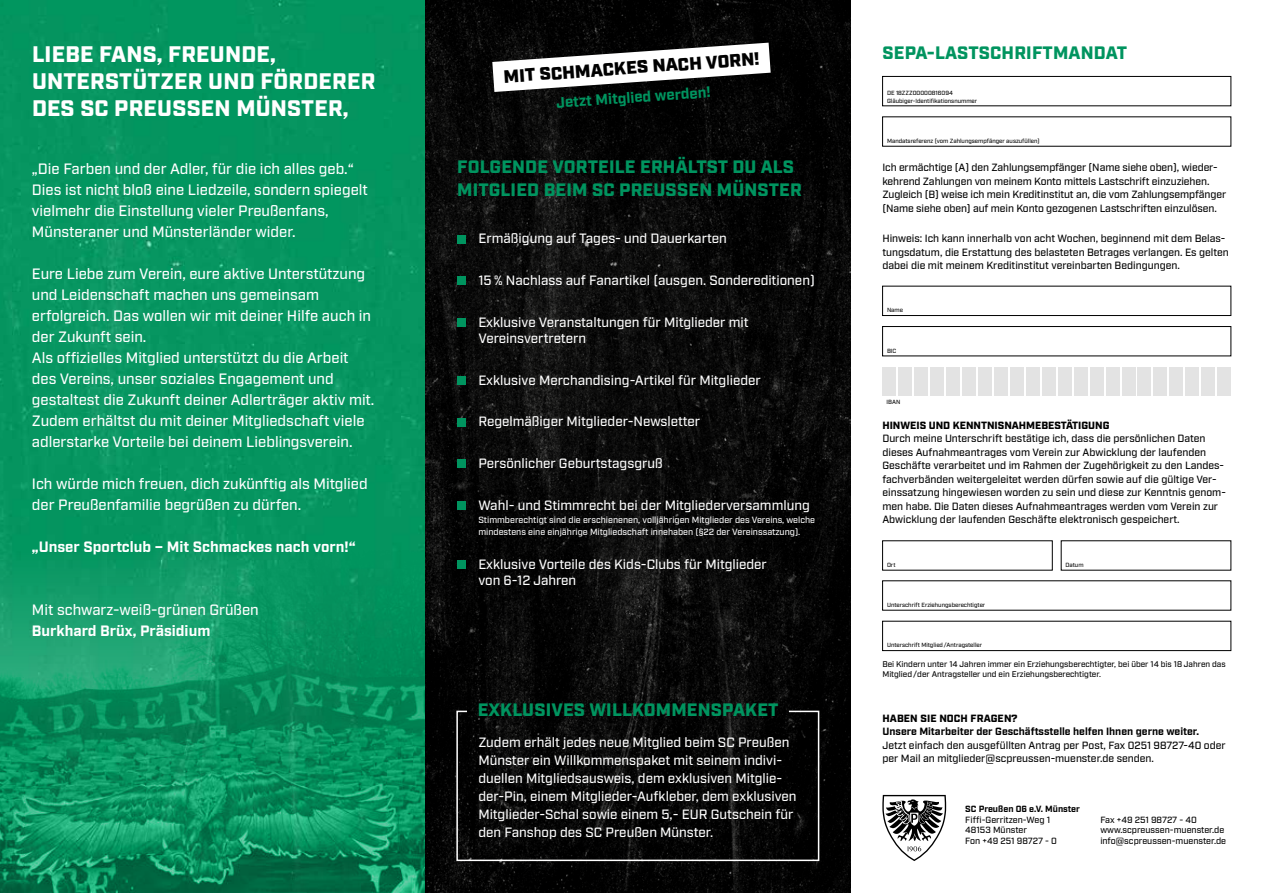
<style>
.page{position:relative;width:1263px;height:893px;background:#fff}
.page>*{position:absolute;margin:0;border:0;box-sizing:border-box;transform-origin:0 0}
.t1{font:900 22.5px/27px "Industry";letter-spacing:.01em;color:#fff}
.t2{font:900 18px/22.5px "Industry";letter-spacing:.01em;color:#00945f}
.t3{font:900 18px "Industry";color:#000}
.t4{font:500 15px/21px "Industry";color:#fff}
.t5{font:700 15px "Industry";color:#fff}
.t6{font:700 15px "Industry";color:#00945f}
.t7{font:500 13.5px/18px "Industry";color:#fff}
.t8{font:500 10.5px/13.5px "Industry";color:#000}
.t9{font:700 10.5px "Industry";color:#000}
.t10{font:900 10.5px "Industry";color:#000}
.t11{font:500 9px/12px "Industry";color:#fff}
.t12{font:500 9px/10.8px "Industry";color:#000}
.t13{font:700 9px "Industry";color:#000}
.t14{font:500 8.25px/9.9px "Industry";color:#000}
.t15{font:500 6px/7.2px "Industry";color:#000}
</style>
<div class="page">
<img style="left:0;top:0;width:850px;height:893px">
<img style="left:0;top:541px;width:425px;height:352px">
<div style="left:457px;top:235px;width:9px;height:8px;background:#00945f"></div>
<div style="left:457px;top:276px;width:9px;height:9px;background:#00945f"></div>
<div style="left:457px;top:318px;width:9px;height:9px;background:#00945f"></div>
<div style="left:457px;top:376px;width:9px;height:9px;background:#00945f"></div>
<div style="left:457px;top:418px;width:9px;height:8px;background:#00945f"></div>
<div style="left:457px;top:460px;width:9px;height:8px;background:#00945f"></div>
<div style="left:457px;top:501px;width:9px;height:9px;background:#00945f"></div>
<div style="left:457px;top:560px;width:9px;height:8px;background:#00945f"></div>
<div style="left:882px;top:76px;width:349px;height:30px;border:1px solid #000"></div>
<div style="left:882px;top:286px;width:349px;height:30px;border:1px solid #000"></div>
<div style="left:882px;top:326px;width:349px;height:30px;border:1px solid #000"></div>
<div style="left:882px;top:367px;width:14px;height:28px;background:#e3e3e3"></div>
<div style="left:898px;top:367px;width:14px;height:28px;background:#e3e3e3"></div>
<div style="left:914px;top:367px;width:14px;height:28px;background:#e3e3e3"></div>
<div style="left:930px;top:367px;width:14px;height:28px;background:#e3e3e3"></div>
<div style="left:946px;top:367px;width:14px;height:28px;background:#e3e3e3"></div>
<div style="left:962px;top:367px;width:14px;height:28px;background:#e3e3e3"></div>
<div style="left:978px;top:367px;width:14px;height:28px;background:#e3e3e3"></div>
<div style="left:994px;top:367px;width:14px;height:28px;background:#e3e3e3"></div>
<div style="left:1010px;top:367px;width:14px;height:28px;background:#e3e3e3"></div>
<div style="left:1026px;top:367px;width:14px;height:28px;background:#e3e3e3"></div>
<div style="left:1042px;top:367px;width:14px;height:28px;background:#e3e3e3"></div>
<div style="left:1058px;top:367px;width:13px;height:28px;background:#e3e3e3"></div>
<div style="left:1074px;top:367px;width:13px;height:28px;background:#e3e3e3"></div>
<div style="left:1090px;top:367px;width:13px;height:28px;background:#e3e3e3"></div>
<div style="left:1106px;top:367px;width:13px;height:28px;background:#e3e3e3"></div>
<div style="left:1121px;top:367px;width:14px;height:28px;background:#e3e3e3"></div>
<div style="left:1137px;top:367px;width:14px;height:28px;background:#e3e3e3"></div>
<div style="left:1153px;top:367px;width:14px;height:28px;background:#e3e3e3"></div>
<div style="left:1169px;top:367px;width:14px;height:28px;background:#e3e3e3"></div>
<div style="left:1185px;top:367px;width:14px;height:28px;background:#e3e3e3"></div>
<div style="left:1201px;top:367px;width:14px;height:28px;background:#e3e3e3"></div>
<div style="left:1217px;top:367px;width:14px;height:28px;background:#e3e3e3"></div>
<div style="left:882px;top:621px;width:349px;height:30px;border:1px solid #000"></div>
<svg style="left:456px;top:710px;width:364px;height:152px;background:#0f0f0f"></svg>
<svg style="left:882px;top:795px;width:64px;height:66px"></svg>
<svg style="left:492px;top:43px;width:279px;height:49px"></svg>
<h1 class="t1" style="left:32px;top:42px;width:345px">LIEBE FANS, FREUNDE,<br>UNTERSTÜTZER UND FÖRDERER<br>DES SC PREUSSEN MÜNSTER,</h1>
<h3 class="t4" style="left:32px;top:159px;width:338px">„Die Farben und der Adler, für die ich alles geb.“ Dies ist nicht bloß eine Liedzeile, sondern spiegelt vielmehr die Einstellung vieler Preußenfans, Münsteraner und Münsterländer wider.</h3>
<p class="t4" style="left:32px;top:264px;width:344px">Eure Liebe zum Verein, eure aktive Unterstützung und Leidenschaft machen uns gemeinsam erfolgreich. Das wollen wir mit deiner Hilfe auch in der Zukunft sein.<br>Als offizielles Mitglied unterstützt du die Arbeit des Vereins, unser soziales Engagement und gestaltest die Zukunft deiner Adlerträger aktiv mit.<br>Zudem erhältst du mit deiner Mitgliedschaft viele adlerstarke Vorteile bei deinem Lieblingsverein.</p>
<h3 class="t4" style="left:32px;top:474px;width:337px">Ich würde mich freuen, dich zukünftig als Mitglied der Preußenfamilie begrüßen zu dürfen.</h3>
<h3 class="t5" style="left:32px;top:538px;width:325px">„Unser Sportclub – Mit Schmackes nach vorn!“</h3>
<h3 class="t4" style="left:32px;top:600px;width:228px">Mit schwarz-weiß-grünen Grüßen</h3>
<h3 class="t5" style="left:32px;top:622px;width:180px">Burkhard Brüx, Präsidium</h3>
<h2 class="t3" style="left:503px;top:66px;width:258px;rotate:-4deg">MIT SCHMACKES NACH VORN!</h2>
<h3 class="t6" style="left:556px;top:94px;width:156px;rotate:-4deg">Jetzt Mitglied werden!</h3>
<h2 class="t2" style="left:457px;top:157px;width:346px">FOLGENDE VORTEILE ERHÄLTST DU ALS<br>MITGLIED BEIM SC PREUSSEN MÜNSTER</h2>
<p class="t7" style="left:478px;top:230px;width:250px">Ermäßigung auf Tages- und Dauerkarten</p>
<p class="t7" style="left:478px;top:272px;width:338px">15 % Nachlass auf Fanartikel (ausgen. Sondereditionen)</p>
<p class="t7" style="left:478px;top:314px;width:272px;line-height:16.2px">Exklusive Veranstaltungen für Mitglieder mit<br>Vereinsvertretern</p>
<p class="t7" style="left:478px;top:371px;width:284px">Exklusive Merchandising-Artikel für Mitglieder</p>
<p class="t7" style="left:478px;top:413px;width:223px">Regelmäßiger Mitglieder-Newsletter</p>
<p class="t7" style="left:478px;top:455px;width:186px">Persönlicher Geburtstagsgruß</p>
<p class="t7" style="left:478px;top:497px;width:333px">Wahl- und Stimmrecht bei der Mitgliederversammlung</p>
<p class="t11" style="left:478px;top:514px;width:338px">Stimmberechtigt sind die erschienenen, volljährigen Mitglieder des Vereins, welche mindestens eine einjährige Mitgliedschaft innehaben (§22 der Vereinssatzung).</p>
<p class="t7" style="left:478px;top:556px;width:290px;line-height:16.2px">Exklusive Vorteile des Kids-Clubs für Mitglieder von 6-12 Jahren</p>
<h2 class="t2" style="left:478px;top:700px;width:302px">EXKLUSIVES WILLKOMMENSPAKET</h2>
<p class="t7" style="left:478px;top:734px;width:320px">Zudem erhält jedes neue Mitglied beim SC Preußen Münster ein Willkommenspaket mit seinem indivi&shy;duellen Mitgliedsausweis, dem exklusiven Mitglie&shy;der-Pin, einem Mitglieder-Aufkleber, dem exklusiven Mitglieder-Schal sowie einem 5,- EUR Gutschein für den Fanshop des SC Preußen Münster.</p>
<h2 class="t2" style="left:882px;top:42px;width:246px">SEPA-LASTSCHRIFTMANDAT</h2>
<p class="t15" style="left:887px;top:90px;width:92px">DE 18ZZZ00000816094<br>Gläubiger-Identifikationsnummer</p>
<p class="t15" style="left:887px;top:138px;width:154px">Mandatsreferenz (vom Zahlungsempfänger auszufüllen)</p>
<p class="t8" style="left:882px;top:161px;width:345px">Ich ermächtige (A) den Zahlungsempfänger (Name siehe oben), wieder&shy;kehrend Zahlungen von meinem Konto mittels Lastschrift einzuziehen.<br>Zugleich (B) weise ich mein Kreditinstitut an, die vom Zahlungsempfänger (Name siehe oben) auf mein Konto gezogenen Lastschriften einzulösen.</p>
<p class="t8" style="left:882px;top:232px;width:348px">Hinweis: Ich kann innerhalb von acht Wochen, beginnend mit dem Belas&shy;tungsdatum, die Erstattung des belasteten Betrages verlangen. Es gelten dabei die mit meinem Kreditinstitut vereinbarten Bedingungen.</p>
<p class="t15" style="left:887px;top:307px;width:18px">Name</p>
<p class="t15" style="left:887px;top:347px;width:11px">BIC</p>
<p class="t15" style="left:887px;top:398px;width:15px">IBAN</p>
<p class="t10" style="left:882px;top:419px;width:229px">HINWEIS UND KENNTNISNAHMEBESTÄTIGUNG</p>
<p class="t8" style="left:882px;top:432px;width:345px">Durch meine Unterschrift bestätige ich, dass die persönlichen Daten dieses Aufnahmeantrages vom Verein zur Abwicklung der laufenden Geschäfte verarbeitet und im Rahmen der Zugehörigkeit zu den Landes&shy;fachverbänden weitergeleitet werden dürfen sowie auf die gültige Ver&shy;einssatzung hingewiesen worden zu sein und diese zur Kenntnis genom&shy;men habe. Die Daten dieses Aufnahmeantrages werden vom Verein zur Abwicklung der laufenden Geschäfte elektronisch gespeichert.</p>
<p class="t15" style="left:887px;top:561px;width:10px">Ort</p>
<p class="t15" style="left:887px;top:601px;width:100px">Unterschrift Erziehungsberechtigter</p>
<p class="t15" style="left:887px;top:642px;width:97px">Unterschrift Mitglied/Antragsteller</p>
<p class="t15" style="left:1065px;top:561px;width:19px">Datum</p>
<p class="t14" style="left:882px;top:660px;width:345px">Bei Kindern unter 14 Jahren immer ein Erziehungsberechtigter, bei über 14 bis 18 Jahren das<br>Mitglied/der Antragsteller und ein Erziehungsberechtigter.</p>
<p class="t10" style="left:882px;top:712px;width:137px">HABEN SIE NOCH FRAGEN?</p>
<p class="t9" style="left:882px;top:725px;width:318px">Unsere Mitarbeiter der Geschäftsstelle helfen Ihnen gerne weiter.</p>
<p class="t8" style="left:882px;top:738px;width:345px">Jetzt einfach den ausgefüllten Antrag per Post, Fax 0251 98727-40 oder per Mail an mitglieder@scpreussen-muenster.de senden.</p>
<p class="t13" style="left:965px;top:803px;width:116px">SC Preußen 06 e.V. Münster</p>
<p class="t12" style="left:965px;top:814px;width:93px">Fiffi-Gerritzen-Weg 1<br>48153 Münster<br>Fon +49 251 98727 - 0</p>
<p class="t12" style="left:1100px;top:814px;width:127px">Fax +49 251 98727 - 40 www.scpreussen-muenster.de info@scpreussen-muenster.de</p>
</div>
